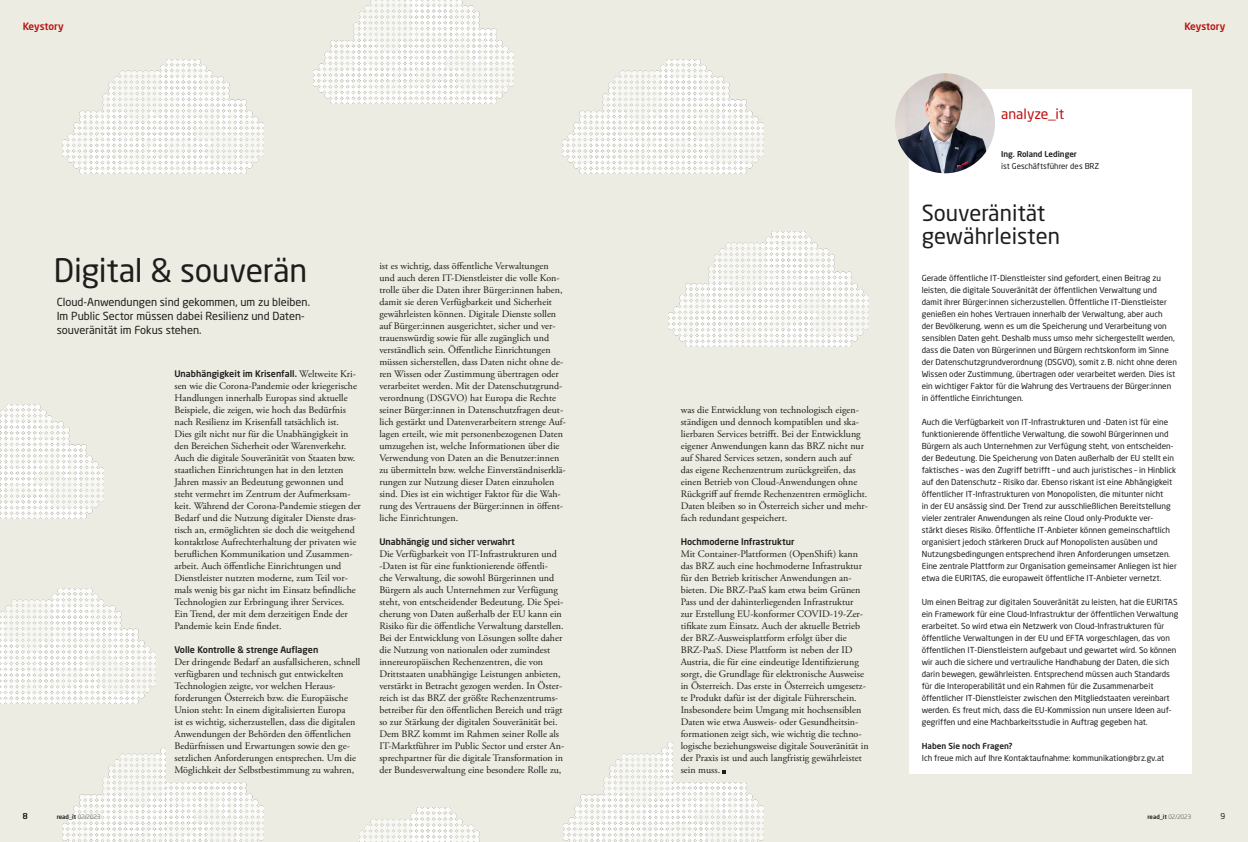
<style>
.page{position:relative;width:1248px;height:842px;background:#fff}
.page>*{position:absolute;margin:0;border:0;box-sizing:border-box;transform-origin:0 0}
.headline_1{font:32px "Neo Sans Pro";letter-spacing:-.01em;color:#1d1d1b}
.headline_2{font:22px/23px "Neo Sans Pro";color:#1d1d1b}
.kolume{font:14px "Neo Sans Pro";color:#ba1110}
.vorspann{font:11px/14px "Neo Sans Pro";color:#1d1d1b}
.fliesstext{font:10px/12px "Adobe Garamond Pro";color:#1d1d1b}
.rubriktitel{font:500 10px "Neo Sans Pro";letter-spacing:-.01em;color:#ba1110}
.fliesstext-2{font:500 9px "Neo Sans Pro";color:#1d1d1b}
.fliesstext_kasten{font:8.2px/12px "Neo Sans Std";color:#1d1d1b}
.zitat_name{font:8px "Neo Sans Std";color:#1d1d1b}
.zitat_name-2{font:500 8px "Neo Sans Std";color:#1d1d1b}
.t1{font:8px "Neo Sans Pro";color:#1d1d1b}
.t2{font:500 6px "Neo Sans Pro";color:#1d1d1b}
.s1{font-weight:300}
.s2{font-family:"Adobe Garamond Pro";font-weight:400;font-size:10px}
.s3{font-weight:500}
</style>
<div class="page">
<div style="left:0;top:0;width:1247px;height:842px;background:#edece3"></div>
<img style="left:562px;top:59px;width:201px;height:115px">
<img style="left:668px;top:232px;width:200px;height:114px">
<img style="left:63px;top:59px;width:200px;height:115px">
<img style="left:313px;top:0;width:200px;height:103px">
<img style="left:0;top:404px;width:104px;height:115px">
<img style="left:0;top:589px;width:155px;height:114px">
<img style="left:359px;top:807px;width:121px;height:35px">
<img style="left:63px;top:747px;width:103px;height:95px">
<img style="left:166px;top:782px;width:97px;height:60px">
<img style="left:672px;top:782px;width:91px;height:60px">
<img style="left:563px;top:742px;width:109px;height:100px">
<svg style="left:722px;top:770px;width:4px;height:3px"></svg>
<div style="left:909px;top:89px;width:282px;height:684px;background:#fff"></div>
<img style="left:894px;top:73px;width:100px;height:100px;border-radius:50px">
<p class="rubriktitel" style="left:23px;top:20px;width:42px">Keystory</p>
<p class="rubriktitel" style="left:1184px;top:20px;width:42px">Keystory</p>
<p class="kolume" style="left:1001px;top:105px;width:65px">analyze_it</p>
<h1 class="headline_1" style="left:54px;top:250px;width:255px">Digital &amp; souverän</h1>
<h2 class="vorspann" style="left:57px;top:294px;width:255px">Cloud-Anwendungen sind gekommen, um zu bleiben.<br>Im Public Sector müssen dabei Resilienz und Daten&shy;souveränität im Fokus stehen.</h2>
<p class="t1" style="left:23px;top:811px;width:6px">8</p>
<p class="t2" style="left:57px;top:813px;width:45px">read_it <span class="s1">02/2023</span></p>
<p class="fliesstext-2" style="left:174px;top:368px;width:183px">Unabhängigkeit im Krisenfall. <span class="s2">Weltweite Kri-</span></p>
<p class="fliesstext" style="left:174px;top:380px;width:188px">sen wie die Corona-Pandemie oder kriegerische Handlungen innerhalb Europas sind aktuelle Beispiele, die zeigen, wie hoch das Bedürfnis nach Resilienz im Krisenfall tatsächlich ist.<br>Dies gilt nicht nur für die Unabhängigkeit in den Bereichen Sicherheit oder Warenverkehr.<br>Auch die digitale Souveränität von Staaten bzw. staatlichen Einrichtungen hat in den letzten Jahren massiv an Bedeutung gewonnen und steht vermehrt im Zentrum der Aufmerksam&shy;keit. Während der Corona-Pandemie stiegen der Bedarf und die Nutzung digitaler Dienste dras&shy;tisch an, ermöglichten sie doch die weitgehend kontaktlose Aufrechterhaltung der privaten wie beruflichen Kommunikation und Zusammen&shy;arbeit. Auch öffentliche Einrichtungen und Dienstleister nutzten moderne, zum Teil vor&shy;mals wenig bis gar nicht im Einsatz befindliche Technologien zur Erbringung ihrer Services.<br>Ein Trend, der mit dem derzeitigen Ende der Pandemie kein Ende findet.</p>
<p class="fliesstext-2" style="left:174px;top:644px;width:145px">Volle Kontrolle &amp; strenge Auflagen</p>
<p class="fliesstext" style="left:174px;top:656px;width:187px">Der dringende Bedarf an ausfallsicheren, schnell verfügbaren und technisch gut entwickelten Technologien zeigte, vor welchen Heraus&shy;forderungen Österreich bzw. die Europäische Union steht: In einem digitalisierten Europa<br>ist es wichtig, sicherzustellen, dass die digitalen Anwendungen der Behörden den öffentlichen Bedürfnissen und Erwartungen sowie den ge&shy;setzlichen Anforderungen entsprechen. Um die Möglichkeit der Selbstbestimmung zu wahren,</p>
<p class="fliesstext" style="left:379px;top:260px;width:188px">ist es wichtig, dass öffentliche Verwaltungen und auch deren IT-Dienstleister die volle Kon&shy;trolle über die Daten ihrer Bürger:innen haben, damit sie deren Verfügbarkeit und Sicherheit gewährleisten können. Digitale Dienste sollen auf Bürger:innen ausgerichtet, sicher und ver&shy;trauenswürdig sowie für alle zugänglich und verständlich sein. Öffentliche Einrichtungen müssen sicherstellen, dass Daten nicht ohne de&shy;ren Wissen oder Zustimmung übertragen oder verarbeitet werden. Mit der Datenschutzgrund&shy;verordnung (DSGVO) hat Europa die Rechte seiner Bürger:innen in Datenschutzfragen deut&shy;lich gestärkt und Datenverarbeitern strenge Auf&shy;lagen erteilt, wie mit personenbezogenen Daten umzugehen ist, welche Informationen über die Verwendung von Daten an die Benutzer:innen zu übermitteln bzw. welche Einverständniserklä&shy;rungen zur Nutzung dieser Daten einzuholen sind. Dies ist ein wichtiger Faktor für die Wah&shy;rung des Vertrauens der Bürger:innen in öffent&shy;liche Einrichtungen.</p>
<p class="fliesstext-2" style="left:379px;top:536px;width:137px">Unabhängig und sicher verwahrt</p>
<p class="fliesstext" style="left:379px;top:548px;width:186px">Die Verfügbarkeit von IT-Infrastrukturen und -Daten ist für eine funktionierende öffentli-<br>che Verwaltung, die sowohl Bürgerinnen und Bürgern als auch Unternehmen zur Verfügung steht, von entscheidender Bedeutung. Die Spei&shy;cherung von Daten außerhalb der EU kann ein Risiko für die öffentliche Verwaltung darstellen.<br>Bei der Entwicklung von Lösungen sollte daher die Nutzung von nationalen oder zumindest innereuropäischen Rechenzentren, die von Drittstaaten unabhängige Leistungen anbieten, verstärkt in Betracht gezogen werden. In Öster&shy;reich ist das BRZ der größte Rechenzentrums&shy;betreiber für den öffentlichen Bereich und trägt so zur Stärkung der digitalen Souveränität bei.<br>Dem BRZ kommt im Rahmen seiner Rolle als IT-Marktführer im Public Sector und erster An&shy;sprechpartner für die digitale Transformation in der Bundesverwaltung eine besondere Rolle zu,</p>
<p class="fliesstext" style="left:680px;top:404px;width:189px">was die Entwicklung von technologisch eigen&shy;ständigen und dennoch kompatiblen und ska&shy;lierbaren Services betrifft. Bei der Entwicklung eigener Anwendungen kann das BRZ nicht nur auf Shared Services setzen, sondern auch auf<br>das eigene Rechenzentrum zurückgreifen, das einen Betrieb von Cloud-Anwendungen ohne Rückgriff auf fremde Rechenzentren ermöglicht.<br>Daten bleiben so in Österreich sicher und mehr&shy;fach redundant gespeichert.</p>
<p class="fliesstext-2" style="left:680px;top:536px;width:115px">Hochmoderne Infrastruktur</p>
<p class="fliesstext" style="left:680px;top:548px;width:189px">Mit Container-Plattformen (OpenShift) kann das BRZ auch eine hochmoderne Infrastruktur für den Betrieb kritischer Anwendungen an&shy;bieten. Die BRZ-PaaS kam etwa beim Grünen Pass und der dahinterliegenden Infrastruktur<br>zur Erstellung EU-konformer COVID-19-Zer&shy;tifikate zum Einsatz. Auch der aktuelle Betrieb der BRZ-Ausweisplattform erfolgt über die BRZ-PaaS. Diese Plattform ist neben der ID Austria, die für eine eindeutige Identifizierung sorgt, die Grundlage für elektronische Ausweise in Österreich. Das erste in Österreich umgesetz&shy;te Produkt dafür ist der digitale Führerschein.<br>Insbesondere beim Umgang mit hochsensiblen Daten wie etwa Ausweis- oder Gesundheitsin&shy;formationen zeigt sich, wie wichtig die techno&shy;logische beziehungsweise digitale Souveränität in der Praxis ist und auch langfristig gewährleistet sein muss.</p>
<p class="zitat_name-2" style="left:1001px;top:149px;width:77px">Ing. Roland Ledinger</p>
<p class="zitat_name" style="left:1001px;top:161px;width:100px">ist Geschäftsführer des BRZ</p>
<h3 class="headline_2" style="left:921px;top:201px;width:140px">Souveränität gewährleisten</h3>
<p class="fliesstext_kasten" style="left:921px;top:272px;width:257px">Gerade öffentliche IT-Dienstleister sind gefordert, einen Beitrag zu leisten, die digitale Souveränität der öffentlichen Verwaltung und damit ihrer Bürger:innen sicherzustellen. Öffentliche IT-Dienstleister genießen ein hohes Vertrauen innerhalb der Verwaltung, aber auch<br>der Bevölkerung, wenn es um die Speicherung und Verarbeitung von sensiblen Daten geht. Deshalb muss umso mehr sichergestellt werden, dass die Daten von Bürgerinnen und Bürgern rechtskonform im Sinne der Datenschutzgrundverordnung (DSGVO), somit z.B. nicht ohne deren Wissen oder Zustimmung, übertragen oder verarbeitet werden. Dies ist ein wichtiger Faktor für die Wahrung des Vertrauens der Bürger:innen in öffentliche Einrichtungen.</p>
<p class="fliesstext_kasten" style="left:921px;top:416px;width:256px">Auch die Verfügbarkeit von IT-Infrastrukturen und -Daten ist für eine funktionierende öffentliche Verwaltung, die sowohl Bürgerinnen und Bürgern als auch Unternehmen zur Verfügung steht, von entscheiden&shy;der Bedeutung. Die Speicherung von Daten außerhalb der EU stellt ein faktisches – was den Zugriff betrifft – und auch juristisches – in Hinblick auf den Datenschutz – Risiko dar. Ebenso riskant ist eine Abhängigkeit öffentlicher IT-Infrastrukturen von Monopolisten, die mitunter nicht<br>in der EU ansässig sind. Der Trend zur ausschließlichen Bereitstellung vieler zentraler Anwendungen als reine Cloud only-Produkte ver-<br>stärkt dieses Risiko. Öffentliche IT-Anbieter können gemeinschaftlich organisiert jedoch stärkeren Druck auf Monopolisten ausüben und Nutzungsbedingungen entsprechend ihren Anforderungen umsetzen.<br>Eine zentrale Plattform zur Organisation gemeinsamer Anliegen ist hier etwa die EURITAS, die europaweit öffentliche IT-Anbieter vernetzt.</p>
<p class="fliesstext_kasten" style="left:921px;top:596px;width:258px">Um einen Beitrag zur digitalen Souveränität zu leisten, hat die EURITAS ein Framework für eine Cloud-Infrastruktur der öffentlichen Verwaltung erarbeitet. So wird etwa ein Netzwerk von Cloud-Infrastrukturen für öffentliche Verwaltungen in der EU und EFTA vorgeschlagen, das von öffentlichen IT-Dienstleistern aufgebaut und gewartet wird. So können wir auch die sichere und vertrauliche Handhabung der Daten, die sich darin bewegen, gewährleisten. Entsprechend müssen auch Standards für die Interoperabilität und ein Rahmen für die Zusammenarbeit öffentlicher IT-Dienstleister zwischen den Mitgliedstaaten vereinbart werden. Es freut mich, dass die EU-Kommission nun unsere Ideen auf&shy;gegriffen und eine Machbarkeitsstudie in Auftrag gegeben hat.</p>
<p class="fliesstext_kasten" style="left:921px;top:740px;width:244px"><span class="s3">Haben Sie noch Fragen?<br></span>Ich freue mich auf Ihre Kontaktaufnahme: kommunikation@brz.gv.at</p>
<p class="t2" style="left:1147px;top:813px;width:45px">read_it <span class="s1">02/2023</span></p>
<p class="t1" style="left:1220px;top:811px;width:6px">9</p>
</div>
